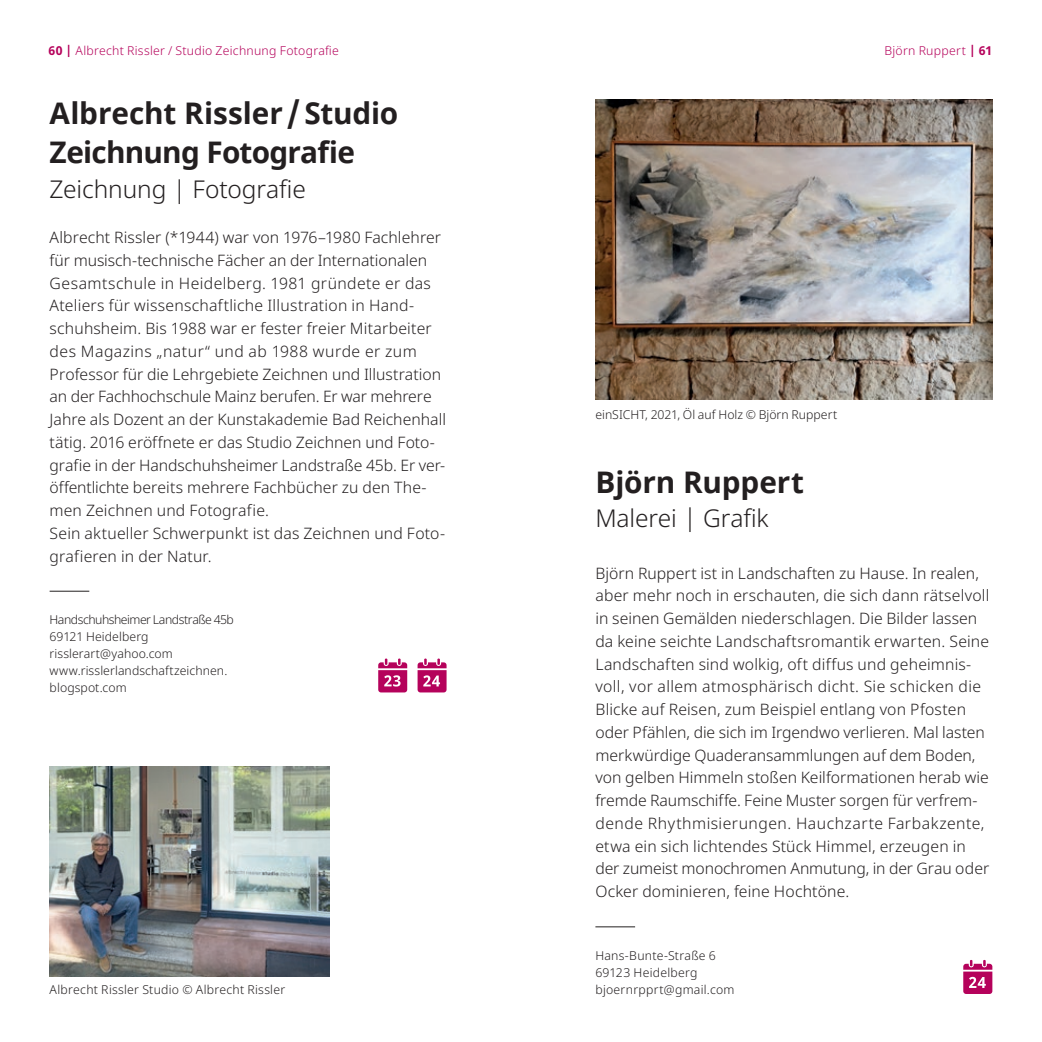
<style>
.page{position:relative;width:1042px;height:1042px;background:#fff}
.page>*{position:absolute;margin:0;border:0;box-sizing:border-box;transform-origin:0 0}
.t1{font:700 29.75px/39.7px "Noto Sans";letter-spacing:-.01em;color:#231f20}
.t2{font:300 24.5px "Noto Sans";letter-spacing:-.005em;color:#231f20}
.t3{font:300 15.75px/22.8px "Noto Sans";letter-spacing:.005em;color:#231f20}
.t4{font:300 12.25px/17.2px "Noto Sans";letter-spacing:.01em;color:#231f20}
.t5{font:300 12.25px "Noto Sans";letter-spacing:.02em;color:#b5025b}
.s1{font-weight:700}
</style>
<div class="page">
<hr style="left:50px;top:591px;width:39px;height:1px;background:#231f20">
<svg style="left:378px;top:658px;width:29px;height:34px"></svg>
<svg style="left:417px;top:658px;width:29px;height:34px"></svg>
<img style="left:50px;top:766px;width:279px;height:211px">
<img style="left:595px;top:99px;width:397px;height:300px">
<hr style="left:595px;top:926px;width:40px;height:1px;background:#231f20">
<svg style="left:963px;top:960px;width:29px;height:34px"></svg>
<p class="t5" style="left:48px;top:44px;width:292px"><span class="s1">60 |</span> Albrecht Rissler / Studio Zeichnung Fotografie</p>
<h1 class="t1" style="left:50px;top:94px;width:350px">Albrecht Rissler /Studio<br>Zeichnung Fotografie</h1>
<h2 class="t2" style="left:50px;top:175px;width:258px">Zeichnung | Fotografie</h2>
<p class="t3" style="left:50px;top:226px;width:398px">Albrecht Rissler (*1944) war von 1976–1980 Fachlehrer für musisch-technische Fächer an der Internationalen Gesamtschule in Heidelberg. 1981 gründete er das Ateliers für wissenschaftliche Illustration in Hand&shy;schuhsheim. Bis 1988 war er fester freier Mitarbeiter des Magazins „natur“ und ab 1988 wurde er zum Professor für die Lehrgebiete Zeichnen und Illustration an der Fachhochschule Mainz berufen. Er war mehrere Jahre als Dozent an der Kunstakademie Bad Reichenhall tätig. 2016 eröffnete er das Studio Zeichnen und Foto&shy;grafie in der Handschuhsheimer Landstraße 45b. Er ver&shy;öffentlichte bereits mehrere Fachbücher zu den The&shy;men Zeichnen und Fotografie.<br>Sein aktueller Schwerpunkt ist das Zeichnen und Foto&shy;grafieren in der Natur.</p>
<p class="t4" style="left:50px;top:611px;width:186px">Handschuhsheimer Landstraße 45b<br>69121 Heidelberg risslerart@yahoo.com www.risslerlandschaftzeichnen. blogspot.com</p>
<p class="t4" style="left:50px;top:981px;width:237px">Albrecht Rissler Studio © Albrecht Rissler</p>
<p class="t5" style="left:884px;top:44px;width:110px">Björn Ruppert <span class="s1">| 61</span></p>
<p class="t4" style="left:595px;top:406px;width:243px">einSICHT, 2021, Öl auf Holz © Björn Ruppert</p>
<h1 class="t1" style="left:595px;top:463px;width:210px">Björn Ruppert</h1>
<h2 class="t2" style="left:595px;top:505px;width:175px">Malerei | Grafik</h2>
<p class="t3" style="left:595px;top:562px;width:395px">Björn Ruppert ist in Landschaften zu Hause. In realen, aber mehr noch in erschauten, die sich dann rätselvoll in seinen Gemälden niederschlagen. Die Bilder lassen da keine seichte Landschaftsromantik erwarten. Seine Landschaften sind wolkig, oft diffus und geheimnis&shy;voll, vor allem atmosphärisch dicht. Sie schicken die Blicke auf Reisen, zum Beispiel entlang von Pfosten oder Pfählen, die sich im Irgendwo verlieren. Mal lasten merkwürdige Quaderansammlungen auf dem Boden, von gelben Himmeln stoßen Keilformationen herab wie fremde Raumschiffe. Feine Muster sorgen für verfrem&shy;dende Rhythmisierungen. Hauchzarte Farbakzente, etwa ein sich lichtendes Stück Himmel, erzeugen in der zumeist monochromen Anmutung, in der Grau oder Ocker dominieren, feine Hochtöne.</p>
<p class="t4" style="left:595px;top:947px;width:140px">Hans-Bunte-Straße 6<br>69123 Heidelberg bjoernrpprt@gmail.com</p>
</div>
